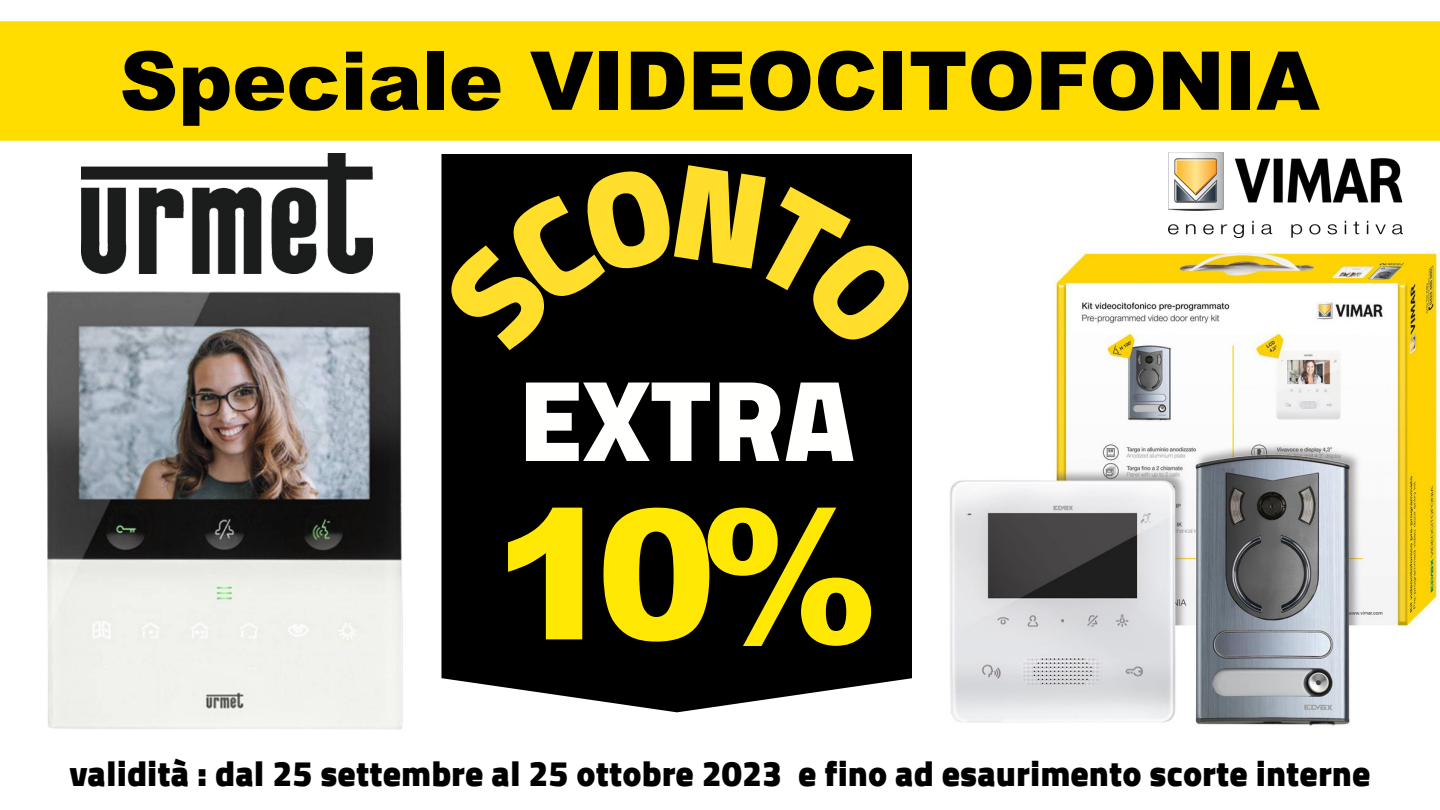
<style>
.page{position:relative;width:1440px;height:810px;background:#fff}
.page>*{position:absolute;margin:0;border:0;box-sizing:border-box;transform-origin:0 0}
.t1{font:900 181px "Arial";color:#ffe803}
.t2{font:900 116.7px "Cairo";color:#fffffe}
.t3{font:900 81.3px "Arial";color:#000}
.t4{font:900 35.9px "Cairo";color:#000}
</style>
<div class="page">
<div style="left:0;top:21px;width:1440px;height:120px;background:#fd0"></div>
<img style="left:950px;top:250px;width:490px;height:476px">
<img style="left:46px;top:273px;width:357px;height:457px">
<img style="left:81px;top:154px;width:292px;height:119px">
<img style="left:1168px;top:153px;width:235px;height:85px">
<div style="left:441px;top:154px;width:471px;height:558px;background:#000"></div>
<div style="left:441px;top:163px;width:471px;height:191px;background:#000"></div>
<p class="t3" style="left:120px;top:20px;width:1201px">Speciale VIDEOCITOFONIA</p>
<p class="t2" style="left:518px;top:352px;width:338px">EXTRA</p>
<p class="t1" style="left:493px;top:440px;width:388px">10%</p>
<p class="t4" style="left:69px;top:752px;width:1303px">validità : dal 25 settembre al 25 ottobre 2023 e fino ad esaurimento scorte interne</p>
</div>
